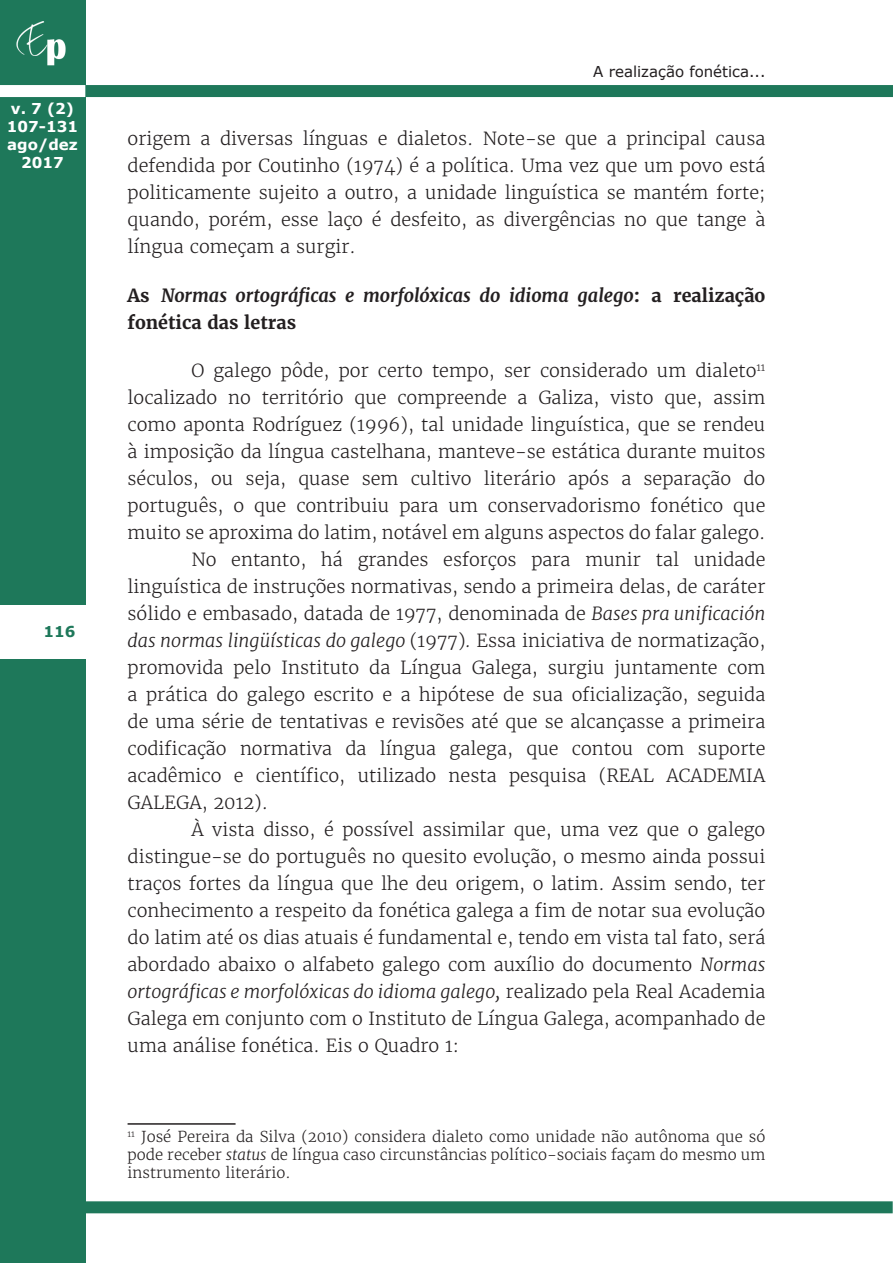
<style>
.page{position:relative;width:893px;height:1263px;background:#fff}
.page>*{position:absolute;margin:0;border:0;box-sizing:border-box;transform-origin:0 0}
.Corpo_do_artigo{font:300 18px/27px "Merriweather";color:#231f20;text-align:justify}
.Título_de_seção_prim{font:italic 700 18px/27px "Merriweather";color:#231f20}
.Rodapé{font:300 15px/18px "Merriweather";color:#231f20;text-align:justify}
.t1{font:700 15px/18px "Verdana";color:#fff;text-align:center}
.t2{font:15px "Verdana";color:#231f20}
.t3{font:700 15px "Verdana";color:#1e785a}
.s1{font-style:normal}
.s2{font-style:italic}
</style>
<div class="page">
<div style="left:0;top:0;width:85px;height:1263px;background:#1e785a"></div>
<img style="left:16px;top:21px;width:50px;height:45px">
<div style="left:85px;top:85px;width:808px;height:12px;background:#1e785a"></div>
<div style="left:0;top:85px;width:85px;height:12px;background:#fff"></div>
<div style="left:0;top:605px;width:85px;height:53px;background:#fff"></div>
<div style="left:84px;top:1201px;width:809px;height:12px;background:#1e785a"></div>
<hr style="left:128px;top:1123px;width:108px;height:2px;background:#231f20">
<p class="t1" style="left:7px;top:100px;width:73px">v. 7 (2)<br>107-131 ago/dez<br>2017</p>
<p class="t3" style="left:44px;top:621px;width:33px">116</p>
<p class="t2" style="left:593px;top:61px;width:174px">A realização fonética...</p>
<p class="Corpo_do_artigo" style="left:128px;top:125px;width:639px">origem a diversas línguas e dialetos. Note-se que a principal causa defendida por Coutinho (1974) é a política. Uma vez que um povo está politicamente sujeito a outro, a unidade linguística se mantém forte; quando, porém, esse laço é desfeito, as divergências no que tange à língua começam a surgir.</p>
<p class="Título_de_seção_prim" style="left:128px;top:282px;width:639px"><span class="s1">As</span> Normas ortográficas e morfolóxicas do idioma galego<span class="s1">: a realização fonética das letras</span></p>
<p class="Corpo_do_artigo" style="left:128px;top:357px;width:639px;text-indent:64px">O galego pôde, por certo tempo, ser considerado um dialeto<sup>11 </sup>localizado no território que compreende a Galiza, visto que, assim como aponta Rodríguez (1996), tal unidade linguística, que se rendeu à imposição da língua castelhana, manteve-se estática durante muitos séculos, ou seja, quase sem cultivo literário após a separação do português, o que contribuiu para um conservadorismo fonético que muito se aproxima do latim, notável em alguns aspectos do falar galego.</p>
<p class="Corpo_do_artigo" style="left:128px;top:546px;width:639px;text-indent:64px">No entanto, há grandes esforços para munir tal unidade linguística de instruções normativas, sendo a primeira delas, de caráter sólido e embasado, datada de 1977, denominada de <span class="s2">Bases pra unificación das normas lingüísticas do galego</span> (1977)<span class="s2">.</span> Essa iniciativa de normatização, promovida pelo Instituto da Língua Galega, surgiu juntamente com a prática do galego escrito e a hipótese de sua oficialização, seguida de uma série de tentativas e revisões até que se alcançasse a primeira codificação normativa da língua galega, que contou com suporte acadêmico e científico, utilizado nesta pesquisa (REAL ACADEMIA GALEGA, 2012).</p>
<p class="Corpo_do_artigo" style="left:128px;top:816px;width:639px;text-indent:64px">À vista disso, é possível assimilar que, uma vez que o galego distingue-se do português no quesito evolução, o mesmo ainda possui traços fortes da língua que lhe deu origem, o latim. Assim sendo, ter conhecimento a respeito da fonética galega a fim de notar sua evolução do latim até os dias atuais é fundamental e, tendo em vista tal fato, será abordado abaixo o alfabeto galego com auxílio do documento <span class="s2">Normas ortográficas e morfolóxicas do idioma galego,</span> realizado pela Real Academia Galega em conjunto com o Instituto de Língua Galega, acompanhado de uma análise fonética. Eis o Quadro 1:</p>
<p class="Rodapé" style="left:128px;top:1127px;width:639px"><sup>11</sup> José Pereira da Silva (2010) considera dialeto como unidade não autônoma que só pode receber <span class="s2">status</span> de língua caso circunstâncias político-sociais façam do mesmo um instrumento literário.</p>
</div>
